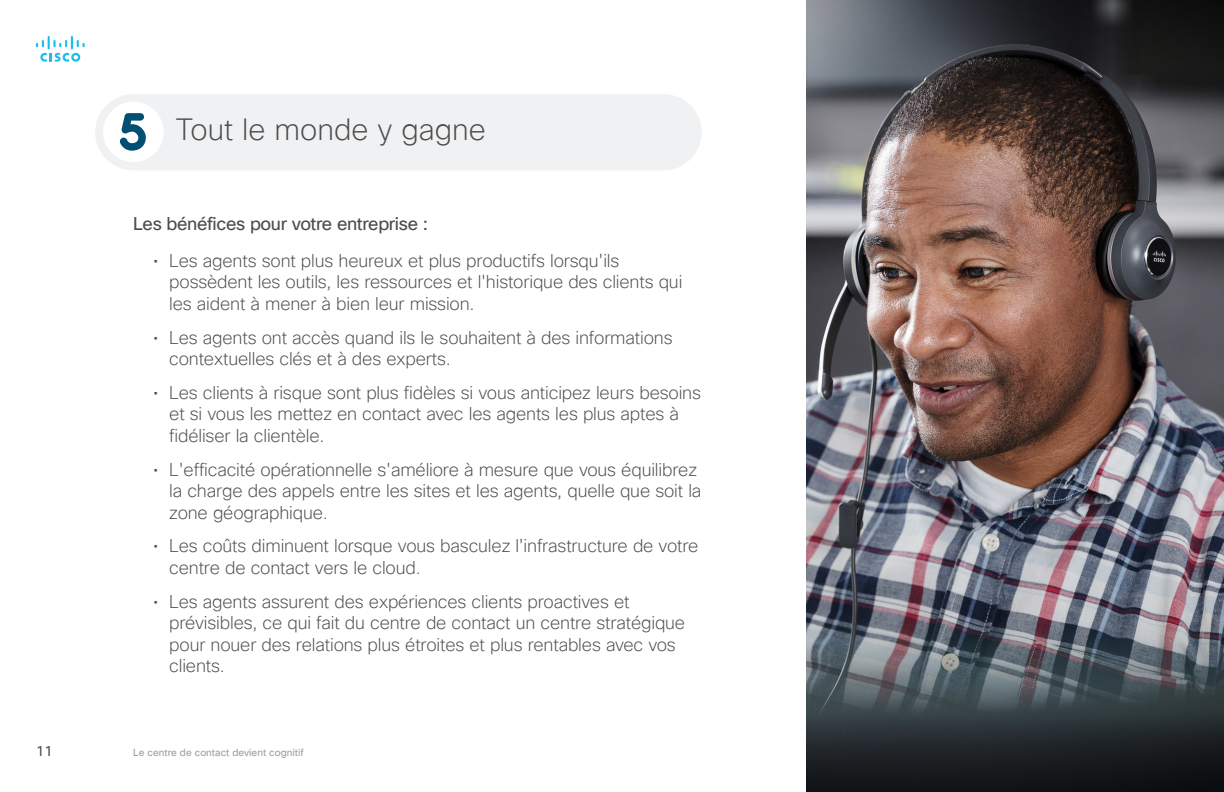
<style>
.page{position:relative;width:1224px;height:792px;background:#fff}
.page>*{position:absolute;margin:0;border:0;box-sizing:border-box;transform-origin:0 0}
.t1{font:200 30px "Cisco Sans TT";color:#4d4c4c}
.t2{font:200 18px/21.6px "Cisco Sans TT";letter-spacing:-.01em;color:#4d4c4c}
.t3{font:18px "Cisco Sans TT";letter-spacing:-.02em;color:#4d4c4c}
.t4{font:14px "Cisco Sans TT";color:#4d4c4c}
.t5{font:10px "Cisco Sans TT";color:#9e9ea2}
</style>
<div class="page">
<svg style="left:36px;top:36px;width:49px;height:26px"></svg>
<div style="left:95px;top:94px;width:607px;height:76px;background:#f0f1f2;border-radius:38px"></div>
<div style="left:103px;top:102px;width:61px;height:60px;background:#fff;border-radius:50%"></div>
<svg style="left:119px;top:113px;width:27px;height:38px"></svg>
<img style="left:806px;top:0;width:418px;height:792px">
<p class="t1" style="left:176px;top:110px;width:312px">Tout le monde y gagne</p>
<p class="t3" style="left:133px;top:212px;width:296px">Les bénéfices pour votre entreprise :</p>
<p class="t2" style="left:169px;top:250px;width:515px;text-indent:-16px">• Les agents sont plus heureux et plus productifs lorsqu'ils possèdent les outils, les ressources et l'historique des clients qui les aident à mener à bien leur mission.</p>
<p class="t2" style="left:169px;top:327px;width:505px;text-indent:-16px">• Les agents ont accès quand ils le souhaitent à des informations contextuelles clés et à des experts.</p>
<p class="t2" style="left:169px;top:382px;width:533px;text-indent:-16px">• Les clients à risque sont plus fidèles si vous anticipez leurs besoins et si vous les mettez en contact avec les agents les plus aptes à fidéliser la clientèle.</p>
<p class="t2" style="left:169px;top:459px;width:534px;text-indent:-16px">• L'efficacité opérationnelle s'améliore à mesure que vous équilibrez la charge des appels entre les sites et les agents, quelle que soit la zone géographique.</p>
<p class="t2" style="left:169px;top:536px;width:531px;text-indent:-16px">• Les coûts diminuent lorsque vous basculez l'infrastructure de votre centre de contact vers le cloud.</p>
<p class="t2" style="left:169px;top:591px;width:518px;text-indent:-16px">• Les agents assurent des expériences clients proactives et prévisibles, ce qui fait du centre de contact un centre stratégique pour nouer des relations plus étroites et plus rentables avec vos clients.</p>
<p class="t4" style="left:36px;top:742px;width:18px">11</p>
<p class="t5" style="left:133px;top:746px;width:172px">Le centre de contact devient cognitif</p>
</div>
